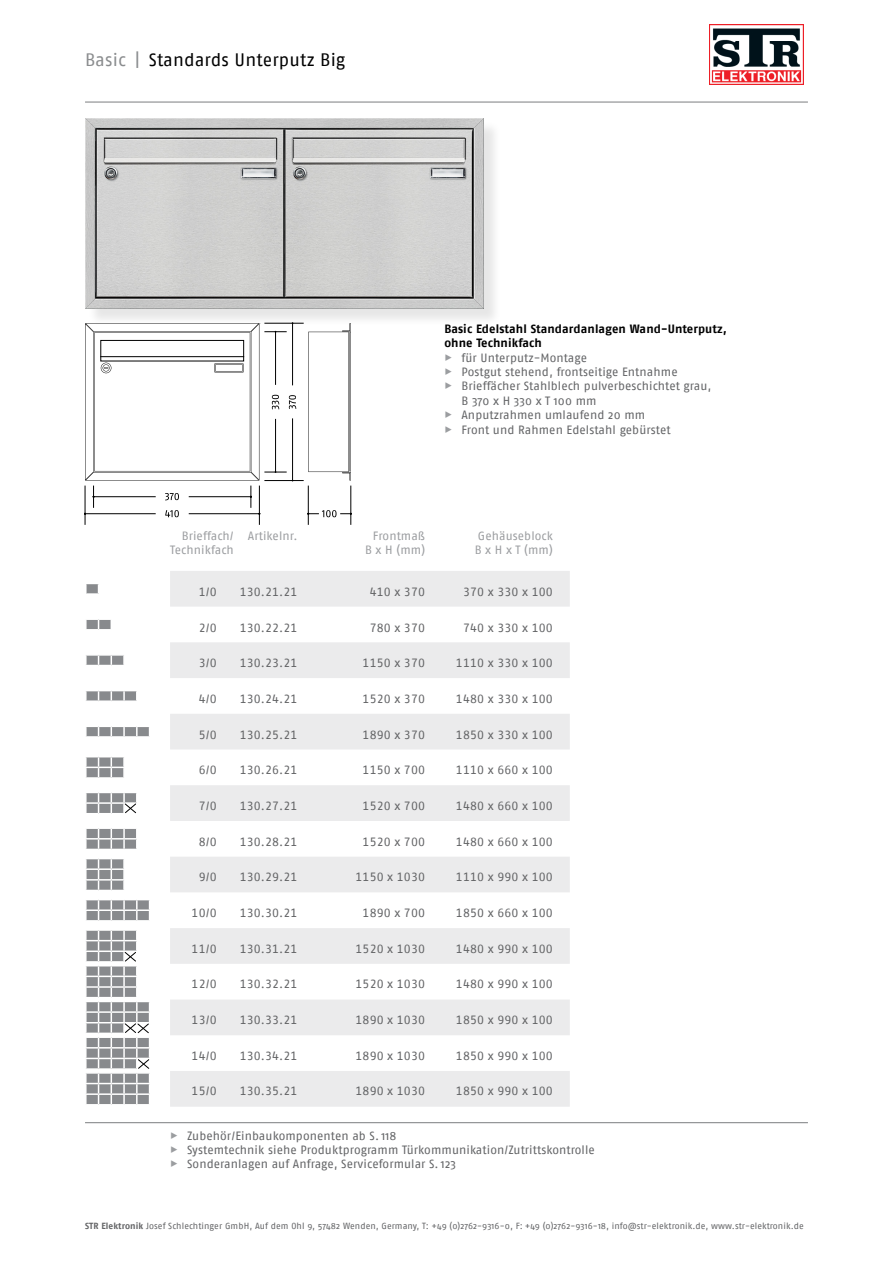
<style>
.page{position:relative;width:893px;height:1263px;background:#fff}
.page>*{position:absolute;margin:0;border:0;box-sizing:border-box;transform-origin:0 0}
.head_seite_links{font:18px "Fago No";letter-spacing:.005em;color:#000}
.BK_Tabelle_reg_Tf{font:12px "Fago No Regular Tf";letter-spacing:.01em;color:#636466}
.t1{font:12px/14.4px "Fago No";letter-spacing:.005em;color:#636466}
.BK_Tabelle_Kopf{font:12px "Fago No";letter-spacing:.005em;color:#9b9da0}
.BK_Head{font:700 12px/14.4px "Fago No";letter-spacing:.01em;color:#000}
.t2{font:8.85px "Fago No";letter-spacing:.005em;color:#636466}
.s1{color:#8a8c8e}
.s2{font-family:"Fago No Regular Expert";color:#9b9da0}
.s3{font-weight:700}
</style>
<div class="page">
<hr style="left:85px;top:1122px;width:723px;height:1px;background:#8a8c8e">
<hr style="left:85px;top:101px;width:723px;height:2px;background:#8a8c8e">
<svg style="left:170px;top:571px;width:400px;height:536px;fill:#ebebec"></svg>
<div style="left:87px;top:120px;width:415px;height:207px;background:#000;opacity:.1"></div>
<img style="left:85px;top:118px;width:398px;height:190px">
<svg style="left:86px;top:757px;width:38px;height:21px"></svg>
<svg style="left:86px;top:828px;width:51px;height:22px"></svg>
<svg style="left:86px;top:899px;width:64px;height:22px"></svg>
<svg style="left:86px;top:858px;width:38px;height:33px"></svg>
<svg style="left:86px;top:655px;width:38px;height:11px"></svg>
<svg style="left:86px;top:619px;width:25px;height:11px"></svg>
<svg style="left:86px;top:584px;width:13px;height:10px"></svg>
<svg style="left:86px;top:726px;width:64px;height:11px"></svg>
<svg style="left:86px;top:792px;width:51px;height:22px"></svg>
<svg style="left:86px;top:690px;width:51px;height:11px"></svg>
<svg style="left:86px;top:930px;width:64px;height:175px"></svg>
<svg style="left:308px;top:323px;width:43px;height:157px"></svg>
<hr style="left:350px;top:332px;width:1px;height:139px;background:#000">
<svg style="left:85px;top:323px;width:174px;height:157px"></svg>
<hr style="left:292px;top:323px;width:1px;height:62px;background:#000">
<hr style="left:292px;top:419px;width:1px;height:61px;background:#000">
<hr style="left:265px;top:323px;width:38px;height:1px;background:#000">
<hr style="left:265px;top:480px;width:38px;height:1px;background:#000">
<svg style="left:265px;top:331px;width:21px;height:2px"></svg>
<svg style="left:265px;top:471px;width:21px;height:2px"></svg>
<svg style="left:165px;top:493px;width:14px;height:7px"></svg>
<svg style="left:165px;top:510px;width:14px;height:7px"></svg>
<svg style="left:272px;top:395px;width:7px;height:14px"></svg>
<svg style="left:289px;top:395px;width:7px;height:14px"></svg>
<hr style="left:275px;top:332px;width:1px;height:53px;background:#000">
<hr style="left:275px;top:419px;width:1px;height:53px;background:#000">
<svg style="left:93px;top:486px;width:1px;height:21px"></svg>
<svg style="left:250px;top:486px;width:2px;height:21px"></svg>
<hr style="left:259px;top:486px;width:1px;height:38px;background:#000">
<hr style="left:308px;top:486px;width:1px;height:38px;background:#000">
<hr style="left:351px;top:486px;width:1px;height:38px;background:#000">
<hr style="left:85px;top:486px;width:1px;height:38px;background:#000">
<hr style="left:94px;top:496px;width:61px;height:1px;background:#000">
<hr style="left:189px;top:496px;width:62px;height:1px;background:#000">
<hr style="left:85px;top:513px;width:70px;height:1px;background:#000">
<hr style="left:189px;top:513px;width:70px;height:1px;background:#000">
<svg style="left:307px;top:510px;width:45px;height:7px"></svg>
<img style="left:709px;top:25px;width:95px;height:59px">
<p class="head_seite_links" style="left:85px;top:49px;width:262px"><span class="s1">Basic |</span> Standards Unterputz Big</p>
<p class="BK_Head" style="left:444px;top:321px;width:284px">Basic Edelstahl Standardanlagen Wand-Unterputz, ohne Technikfach</p>
<p class="t1" style="left:444px;top:350px;width:144px"><span class="s2">%</span> für Unterputz-Montage</p>
<p class="t1" style="left:444px;top:364px;width:235px"><span class="s2">%</span> Postgut stehend, frontseitige Entnahme</p>
<p class="t1" style="left:461px;top:379px;width:252px;text-indent:-17px"><span class="s2">%</span> Brieffächer Stahlblech pulverbeschichtet grau,<br>B 370 x H 330 x T 100 mm</p>
<p class="t1" style="left:444px;top:408px;width:202px"><span class="s2">%</span> Anputzrahmen umlaufend 20 mm</p>
<p class="t1" style="left:444px;top:422px;width:228px"><span class="s2">%</span> Front und Rahmen Edelstahl gebürstet</p>
<p class="BK_Tabelle_Kopf" style="left:182px;top:529px;width:117px">Brieffach/ Artikelnr.</p>
<p class="BK_Tabelle_Kopf" style="left:373px;top:529px;width:54px">Frontmaß</p>
<p class="BK_Tabelle_Kopf" style="left:478px;top:529px;width:77px">Gehäuseblock</p>
<p class="BK_Tabelle_Kopf" style="left:170px;top:543px;width:65px">Technikfach</p>
<p class="BK_Tabelle_Kopf" style="left:365px;top:543px;width:62px">B x H (mm)</p>
<p class="BK_Tabelle_Kopf" style="left:475px;top:543px;width:80px">B x H x T (mm)</p>
<p class="BK_Tabelle_reg_Tf" style="left:199px;top:585px;width:20px">1/0</p>
<p class="BK_Tabelle_reg_Tf" style="left:240px;top:585px;width:59px">130.21.21</p>
<p class="BK_Tabelle_reg_Tf" style="left:370px;top:585px;width:57px">410 x 370</p>
<p class="BK_Tabelle_reg_Tf" style="left:463px;top:585px;width:91px">370 x 330 x 100</p>
<p class="BK_Tabelle_reg_Tf" style="left:199px;top:621px;width:20px">2/0</p>
<p class="BK_Tabelle_reg_Tf" style="left:240px;top:621px;width:59px">130.22.21</p>
<p class="BK_Tabelle_reg_Tf" style="left:370px;top:621px;width:57px">780 x 370</p>
<p class="BK_Tabelle_reg_Tf" style="left:463px;top:621px;width:91px">740 x 330 x 100</p>
<p class="BK_Tabelle_reg_Tf" style="left:199px;top:656px;width:20px">3/0</p>
<p class="BK_Tabelle_reg_Tf" style="left:240px;top:656px;width:59px">130.23.21</p>
<p class="BK_Tabelle_reg_Tf" style="left:363px;top:656px;width:64px">1150 x 370</p>
<p class="BK_Tabelle_reg_Tf" style="left:456px;top:656px;width:98px">1110 x 330 x 100</p>
<p class="BK_Tabelle_reg_Tf" style="left:199px;top:692px;width:20px">4/0</p>
<p class="BK_Tabelle_reg_Tf" style="left:240px;top:692px;width:59px">130.24.21</p>
<p class="BK_Tabelle_reg_Tf" style="left:363px;top:692px;width:64px">1520 x 370</p>
<p class="BK_Tabelle_reg_Tf" style="left:456px;top:692px;width:98px">1480 x 330 x 100</p>
<p class="BK_Tabelle_reg_Tf" style="left:199px;top:728px;width:20px">5/0</p>
<p class="BK_Tabelle_reg_Tf" style="left:240px;top:728px;width:59px">130.25.21</p>
<p class="BK_Tabelle_reg_Tf" style="left:363px;top:728px;width:64px">1890 x 370</p>
<p class="BK_Tabelle_reg_Tf" style="left:456px;top:728px;width:98px">1850 x 330 x 100</p>
<p class="BK_Tabelle_reg_Tf" style="left:199px;top:763px;width:20px">6/0</p>
<p class="BK_Tabelle_reg_Tf" style="left:240px;top:763px;width:59px">130.26.21</p>
<p class="BK_Tabelle_reg_Tf" style="left:363px;top:763px;width:64px">1150 x 700</p>
<p class="BK_Tabelle_reg_Tf" style="left:456px;top:763px;width:98px">1110 x 660 x 100</p>
<p class="BK_Tabelle_reg_Tf" style="left:199px;top:799px;width:20px">7/0</p>
<p class="BK_Tabelle_reg_Tf" style="left:240px;top:799px;width:59px">130.27.21</p>
<p class="BK_Tabelle_reg_Tf" style="left:363px;top:799px;width:64px">1520 x 700</p>
<p class="BK_Tabelle_reg_Tf" style="left:456px;top:799px;width:98px">1480 x 660 x 100</p>
<p class="BK_Tabelle_reg_Tf" style="left:199px;top:834px;width:20px">8/0</p>
<p class="BK_Tabelle_reg_Tf" style="left:240px;top:834px;width:59px">130.28.21</p>
<p class="BK_Tabelle_reg_Tf" style="left:363px;top:834px;width:64px">1520 x 700</p>
<p class="BK_Tabelle_reg_Tf" style="left:456px;top:834px;width:98px">1480 x 660 x 100</p>
<p class="BK_Tabelle_reg_Tf" style="left:199px;top:870px;width:20px">9/0</p>
<p class="BK_Tabelle_reg_Tf" style="left:240px;top:870px;width:59px">130.29.21</p>
<p class="BK_Tabelle_reg_Tf" style="left:355px;top:870px;width:71px">1150 x 1030</p>
<p class="BK_Tabelle_reg_Tf" style="left:456px;top:870px;width:98px">1110 x 990 x 100</p>
<p class="BK_Tabelle_reg_Tf" style="left:192px;top:906px;width:27px">10/0</p>
<p class="BK_Tabelle_reg_Tf" style="left:240px;top:906px;width:59px">130.30.21</p>
<p class="BK_Tabelle_reg_Tf" style="left:363px;top:906px;width:64px">1890 x 700</p>
<p class="BK_Tabelle_reg_Tf" style="left:456px;top:906px;width:98px">1850 x 660 x 100</p>
<p class="BK_Tabelle_reg_Tf" style="left:192px;top:941px;width:27px">11/0</p>
<p class="BK_Tabelle_reg_Tf" style="left:240px;top:941px;width:59px">130.31.21</p>
<p class="BK_Tabelle_reg_Tf" style="left:355px;top:941px;width:71px">1520 x 1030</p>
<p class="BK_Tabelle_reg_Tf" style="left:456px;top:941px;width:98px">1480 x 990 x 100</p>
<p class="BK_Tabelle_reg_Tf" style="left:192px;top:977px;width:27px">12/0</p>
<p class="BK_Tabelle_reg_Tf" style="left:240px;top:977px;width:59px">130.32.21</p>
<p class="BK_Tabelle_reg_Tf" style="left:355px;top:977px;width:71px">1520 x 1030</p>
<p class="BK_Tabelle_reg_Tf" style="left:456px;top:977px;width:98px">1480 x 990 x 100</p>
<p class="BK_Tabelle_reg_Tf" style="left:192px;top:1013px;width:27px">13/0</p>
<p class="BK_Tabelle_reg_Tf" style="left:240px;top:1013px;width:59px">130.33.21</p>
<p class="BK_Tabelle_reg_Tf" style="left:355px;top:1013px;width:71px">1890 x 1030</p>
<p class="BK_Tabelle_reg_Tf" style="left:456px;top:1013px;width:98px">1850 x 990 x 100</p>
<p class="BK_Tabelle_reg_Tf" style="left:192px;top:1048px;width:27px">14/0</p>
<p class="BK_Tabelle_reg_Tf" style="left:240px;top:1048px;width:59px">130.34.21</p>
<p class="BK_Tabelle_reg_Tf" style="left:355px;top:1048px;width:71px">1890 x 1030</p>
<p class="BK_Tabelle_reg_Tf" style="left:456px;top:1048px;width:98px">1850 x 990 x 100</p>
<p class="BK_Tabelle_reg_Tf" style="left:192px;top:1084px;width:27px">15/0</p>
<p class="BK_Tabelle_reg_Tf" style="left:240px;top:1084px;width:59px">130.35.21</p>
<p class="BK_Tabelle_reg_Tf" style="left:355px;top:1084px;width:71px">1890 x 1030</p>
<p class="BK_Tabelle_reg_Tf" style="left:456px;top:1084px;width:98px">1850 x 990 x 100</p>
<p class="t1" style="left:170px;top:1128px;width:228px"><span class="s2">%</span> Zubehör/Einbaukomponenten ab S. 118</p>
<p class="t1" style="left:170px;top:1142px;width:426px"><span class="s2">%</span> Systemtechnik siehe Produktprogramm Türkommunikation/Zutrittskontrolle</p>
<p class="t1" style="left:170px;top:1157px;width:287px"><span class="s2">%</span> Sonderanlagen auf Anfrage, Serviceformular S. 123</p>
<p class="t2" style="left:85px;top:1220px;width:720px"><span class="s3">STR Elektronik</span> Josef Schlechtinger GmbH, Auf dem Ohl 9, 57482 Wenden, Germany, T: +49 (0)2762-9316-0, F: +49 (0)2762-9316-18, info@str-elektronik.de, www.str-elektronik.de</p>
</div>
